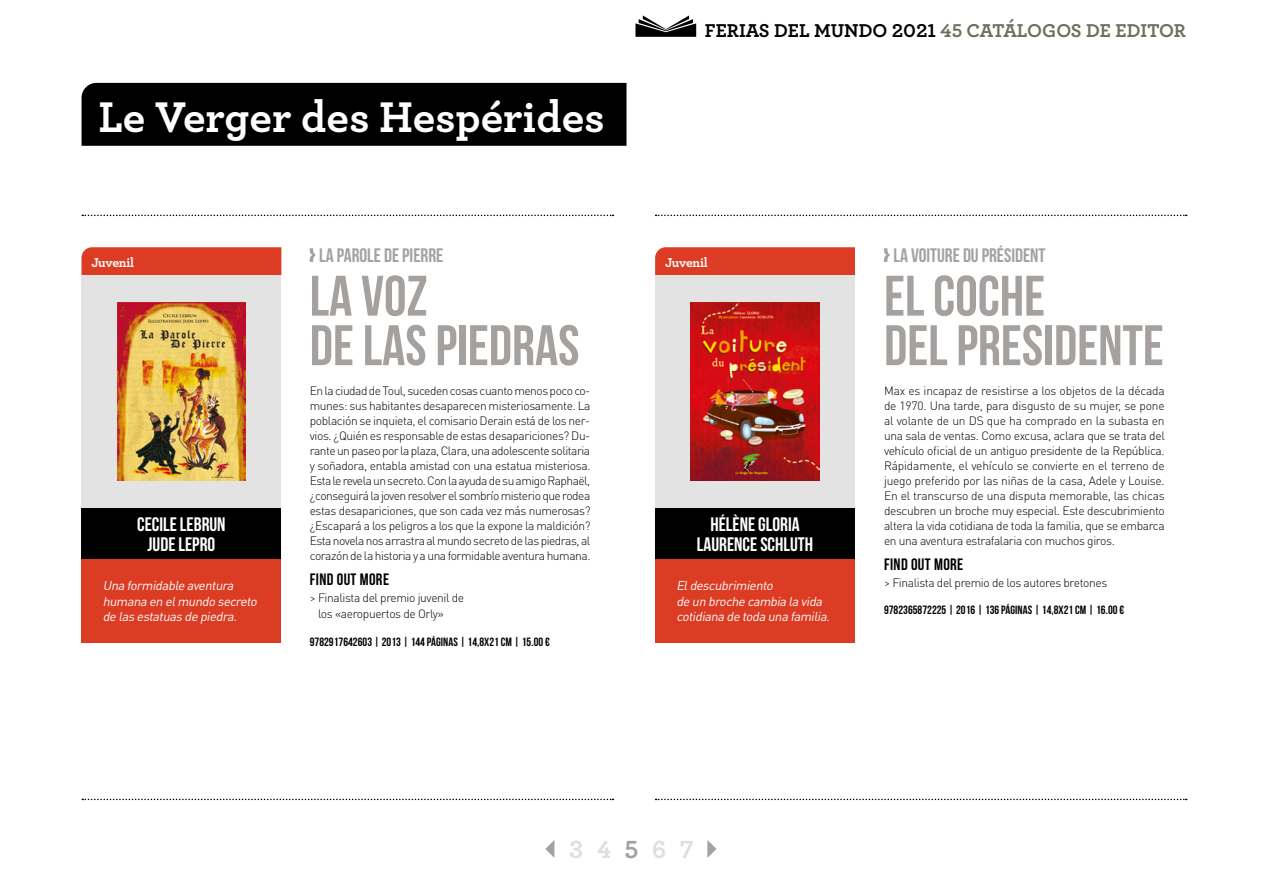
<style>
.page{position:relative;width:1263px;height:893px;background:#fff}
.page>*{position:absolute;margin:0;border:0;box-sizing:border-box;transform-origin:0 0}
.TITRE_LANGUE_2_ligne{font:57px/49.5px "Bebas Neue";color:#a5a19e}
.NOM_MAISON_D_EDITION{font:700 45px "Archer";color:#fff}
.PAGINATION{font:700 26.1px "Archer";color:#e1dfdd}
.PRENOM_NOM_AUTEUR_S{font:19.5px "Bebas Neue";color:#fff}
.t1{font:700 19.5px "Archer";color:#6f6e5e}
.TITRE_FRANCAIS{font:19.5px "Bebas Neue";color:#a5a19e}
.RIGHTS_SOLD___FIND_O{font:16.5px "Bebas Neue";letter-spacing:.025em;color:#000}
.Nom_thématique_ou_ti{font:700 13.5px "Archer";letter-spacing:-.02em;color:#fff}
.Phrase_d_accroche{font:italic 12.75px/15.8px "DIN Pro";color:#fff}
.Texte{font:300 12px/15px "DIN Pro";letter-spacing:-.035em;color:#000;text-align:justify}
.LIGNE_MARQUE_EAN_ANN{font:12px "Bebas Neue";letter-spacing:.005em;color:#000}
.Texte_Right_sold___f{font:300 12px/16.5px "DIN Pro";letter-spacing:-.03em;color:#000}
.s1{color:#000}
.s2{color:#a5a19e}
</style>
<div class="page">
<svg style="left:310px;top:248px;width:6px;height:14px"></svg>
<svg style="left:82px;top:215px;width:531px;height:1px"></svg>
<svg style="left:656px;top:215px;width:531px;height:1px"></svg>
<svg style="left:884px;top:248px;width:6px;height:14px"></svg>
<svg style="left:82px;top:799px;width:531px;height:1px"></svg>
<svg style="left:656px;top:799px;width:531px;height:1px"></svg>
<svg style="left:635px;top:15px;width:61px;height:22px"></svg>
<div style="left:82px;top:83px;width:544px;height:63px;background:#000"></div>
<svg style="left:545px;top:840px;width:9px;height:18px"></svg>
<svg style="left:707px;top:840px;width:9px;height:18px"></svg>
<div style="left:655px;top:247px;width:200px;height:28px;background:#db3c23"></div>
<div style="left:655px;top:275px;width:200px;height:233px;background:#e3e3e3"></div>
<img style="left:691px;top:302px;width:128px;height:179px">
<div style="left:655px;top:508px;width:200px;height:51px;background:#000"></div>
<div style="left:655px;top:559px;width:200px;height:84px;background:#db3c23"></div>
<div style="left:81px;top:247px;width:200px;height:28px;background:#db3c23"></div>
<div style="left:81px;top:275px;width:200px;height:233px;background:#e3e3e3"></div>
<img style="left:118px;top:302px;width:127px;height:179px">
<div style="left:81px;top:508px;width:200px;height:51px;background:#000"></div>
<div style="left:81px;top:559px;width:200px;height:84px;background:#db3c23"></div>
<p class="NOM_MAISON_D_EDITION" style="left:99px;top:82px;width:508px">Le Verger des Hespérides</p>
<p class="Nom_thématique_ou_ti" style="left:91px;top:251px;width:44px">Juvenil</p>
<p class="PRENOM_NOM_AUTEUR_S" style="left:137px;top:514px;width:90px">CECILE LEBRUN</p>
<p class="PRENOM_NOM_AUTEUR_S" style="left:148px;top:533px;width:69px">JUDE LEPRO</p>
<p class="Phrase_d_accroche" style="left:103px;top:577px;width:159px">Una formidable aventura humana en elmundo secreto de lasestatuasde piedra.</p>
<p class="TITRE_FRANCAIS" style="left:319px;top:244px;width:126px">LA PAROLE DE PIERRE</p>
<p class="TITRE_LANGUE_2_ligne" style="left:310px;top:270px;width:271px">LA VOZ<br>DE LAS PIEDRAS</p>
<p class="Texte" style="left:310px;top:383px;width:282px">En la ciudad de Toul, suceden cosas cuanto menos poco co&shy;munes: sus habitantes desaparecen misteriosamente. La población se inquieta, el comisario Derain está de los ner&shy;vios. ¿Quién es responsable de estas desapariciones? Du&shy;rante un paseo por la plaza, Clara, una adolescente solitaria y soñadora, entabla amistad con una estatua misteriosa.<br>Esta le revela un secreto. Con la ayuda de su amigo Raphaël, ¿conseguirá la joven resolver el sombrío misterio que rodea estas desapariciones, que son cada vez más numerosas? ¿Escapará a los peligros a los que la expone la maldición?<br>Esta novela nos arrastra al mundo secreto de las piedras, al corazón de la historia y a una formidable aventura humana.</p>
<p class="RIGHTS_SOLD___FIND_O" style="left:310px;top:570px;width:81px">FIND OUT MORE</p>
<p class="Texte_Right_sold___f" style="left:318px;top:589px;width:148px;text-indent:-8px">&gt; Finalista del premio juvenil de los «aeropuertos de Orly»</p>
<p class="LIGNE_MARQUE_EAN_ANN" style="left:310px;top:635px;width:242px">9782917642603 | 2013 | 144 PÁGINAS | 14,8X21 CM | 15.00 €</p>
<p class="t1" style="left:705px;top:15px;width:483px"><span class="s1">FERIAS DEL MUNDO 2021</span> 45 CATÁLOGOS DE EDITOR</p>
<p class="Nom_thématique_ou_ti" style="left:665px;top:251px;width:44px">Juvenil</p>
<p class="PRENOM_NOM_AUTEUR_S" style="left:710px;top:514px;width:91px">HÉLÈNE GLORIA</p>
<p class="PRENOM_NOM_AUTEUR_S" style="left:697px;top:533px;width:118px">LAURENCE SCHLUTH</p>
<p class="Phrase_d_accroche" style="left:676px;top:577px;width:158px">Eldescubrimiento<br>de un broche cambia la vida cotidiana de toda una familia.</p>
<p class="TITRE_FRANCAIS" style="left:893px;top:244px;width:154px">LA VOITURE DU PRÉSIDENT</p>
<p class="TITRE_LANGUE_2_ligne" style="left:884px;top:270px;width:281px">EL COCHE<br>DEL PRESIDENTE</p>
<p class="Texte" style="left:884px;top:383px;width:282px">Max es incapaz de resistirse a los objetos de la década de 1970. Una tarde, para disgusto de su mujer, se pone al volante de un DS que ha comprado en la subasta en una sala de ventas. Como excusa, aclara que se trata del vehículo oficial de un antiguo presidente de la República.<br>Rápidamente, el vehículo se convierte en el terreno de juego preferido por las niñas de la casa, Adele y Louise.<br>En el transcurso de una disputa memorable, las chicas descubren un broche muy especial. Este descubrimiento altera la vida cotidiana de toda la familia, que se embarca en una aventura estrafalaria con muchos giros.</p>
<p class="RIGHTS_SOLD___FIND_O" style="left:884px;top:555px;width:81px">FIND OUT MORE</p>
<p class="Texte_Right_sold___f" style="left:884px;top:574px;width:225px">&gt; Finalista del premio de los autores bretones</p>
<p class="LIGNE_MARQUE_EAN_ANN" style="left:884px;top:604px;width:242px">9782365872225 | 2016 | 136 PÁGINAS | 14,8X21 CM | 16.00 €</p>
<p class="PAGINATION" style="left:569px;top:829px;width:126px">3 4 <span class="s2">5</span> 6 7</p>
</div>
